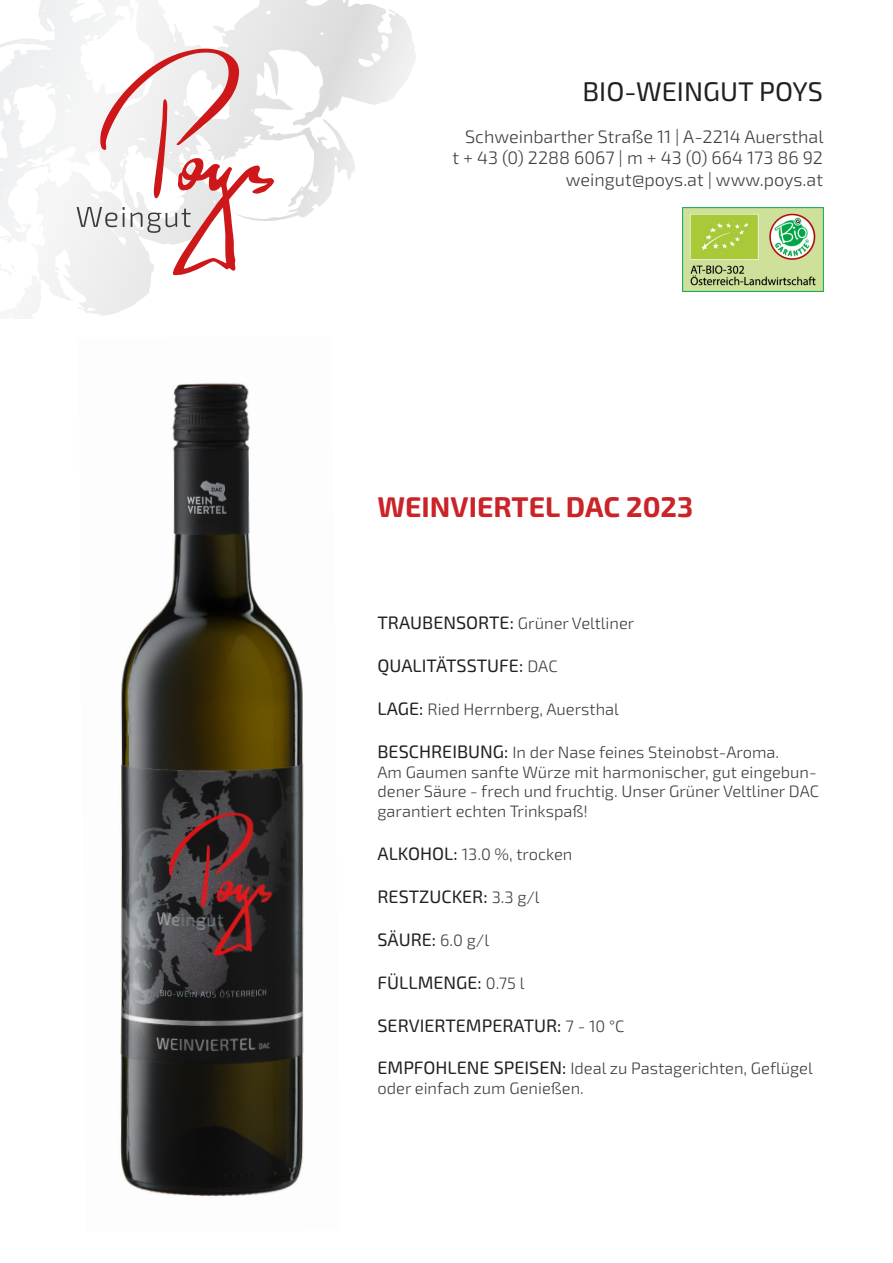
<style>
.page{position:relative;width:893px;height:1263px;background:#fff}
.page>*{position:absolute;margin:0;border:0;box-sizing:border-box;transform-origin:0 0}
.t1{font:700 28.5px "Exo 2";color:#ca2328}
.t2{font:27px "Exo 2";color:#231f20}
.t3{font:300 18px "Exo 2";color:#3e3e3f}
.t4{font:18px "Exo 2";color:#231f20}
.t5{font:300 16.5px/19.8px "Exo 2";color:#3e3e3f}
.s1{font-weight:400;font-size:18px;color:#231f20}
.s2{font-weight:300;font-size:16.5px;color:#3e3e3f}
</style>
<div class="page">
<img style="left:120px;top:383px;width:184px;height:814px">
<svg style="left:77px;top:48px;width:278px;height:227px"></svg>
<img style="left:682px;top:208px;width:141px;height:84px">
<p class="t2" style="left:582px;top:76px;width:242px">BIO-WEINGUT POYS</p>
<p class="t3" style="left:465px;top:126px;width:360px">Schweinbarther Straße 11 | A-2214 Auersthal</p>
<p class="t3" style="left:452px;top:148px;width:372px">t + 43 (0) 2288 6067 | m + 43 (0) 664 173 86 92</p>
<p class="t3" style="left:566px;top:169px;width:259px">weingut@poys.at | www.poys.at</p>
<p class="t1" style="left:377px;top:490px;width:317px">WEINVIERTEL DAC 2023</p>
<p class="t5" style="left:377px;top:614px;width:258px"><span class="s1">TRAUBENSORTE:</span> Grüner Veltliner</p>
<p class="t4" style="left:377px;top:655px;width:182px">QUALITÄTSSTUFE: <span class="s2">DAC</span></p>
<p class="t5" style="left:377px;top:700px;width:243px"><span class="s1">LAGE:</span> Ried Herrnberg, Auersthal</p>
<p class="t5" style="left:377px;top:742px;width:443px"><span class="s1">BESCHREIBUNG:</span> In der Nase feines Steinobst-Aroma.<br>Am Gaumen sanfte Würze mit harmonischer, gut eingebun&shy;dener Säure - frech und fruchtig. Unser Grüner Veltliner DAC garantiert echten Trinkspaß!</p>
<p class="t5" style="left:377px;top:845px;width:196px"><span class="s1">ALKOHOL:</span> 13.0 %, trocken</p>
<p class="t4" style="left:377px;top:886px;width:164px">RESTZUCKER: <span class="s2">3.3 g/l</span></p>
<p class="t4" style="left:377px;top:929px;width:113px">SÄURE: <span class="s2">6.0 g/l</span></p>
<p class="t4" style="left:377px;top:972px;width:148px">FÜLLMENGE: <span class="s2">0.75 l</span></p>
<p class="t4" style="left:377px;top:1015px;width:249px">SERVIERTEMPERATUR: <span class="s2">7 - 10 °C</span></p>
<p class="t5" style="left:377px;top:1059px;width:437px"><span class="s1">EMPFOHLENE SPEISEN:</span> Ideal zu Pastagerichten, Geflügel oder einfach zum Genießen.</p>
</div>
